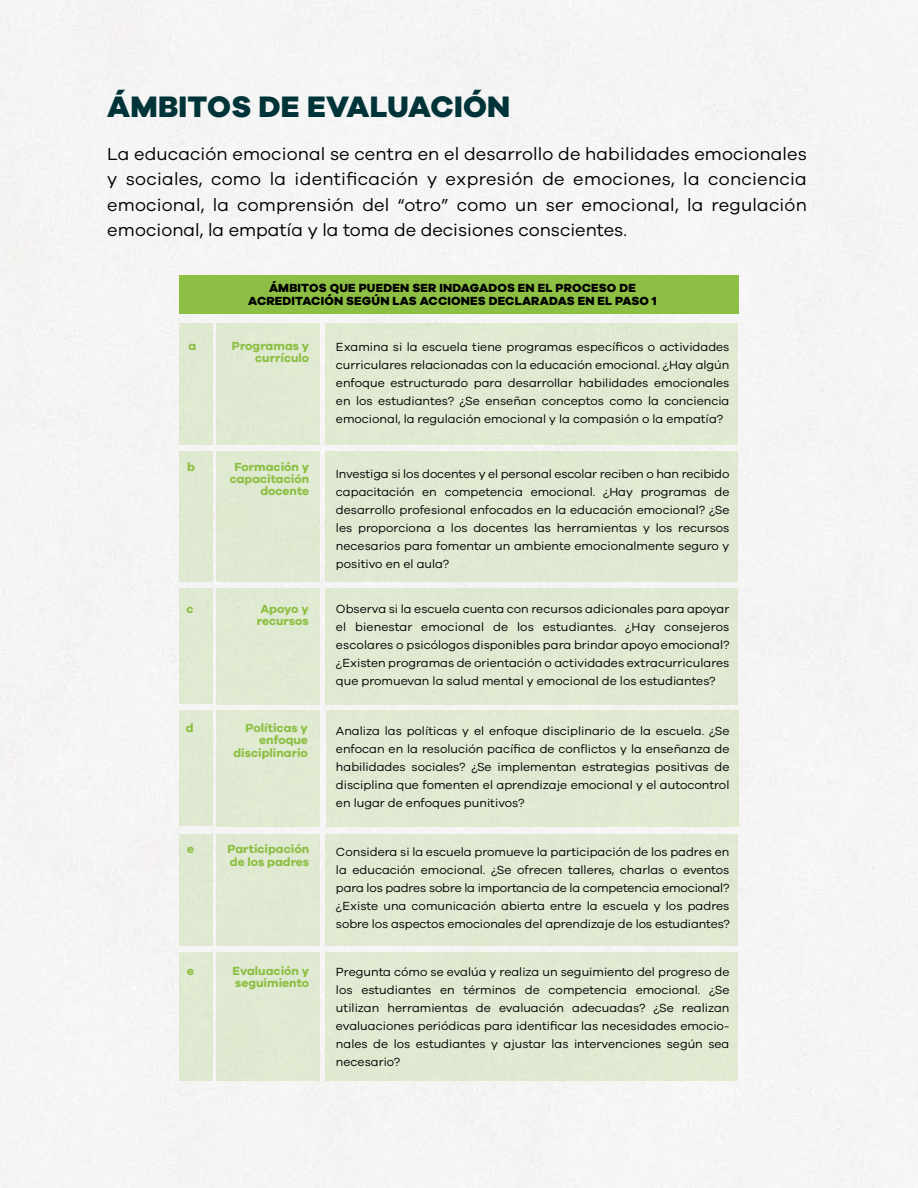
<style>
.page{position:relative;width:918px;height:1188px;background:#f5f5f5}
.page>*{position:absolute;margin:0;border:0;box-sizing:border-box;transform-origin:0 0}
.t1{font:800 30.6px "Galano Grotesque";letter-spacing:.01em;color:#013438}
.t2{font:18px/25.5px "Galano Grotesque";color:#000;text-align:justify}
.t3{font:12.15px/18px "Galano Grotesque";color:#000;text-align:justify}
.t4{font:700 12.15px/12.1px "Galano Grotesque";color:#8cbf43;text-align:right}
.t5{font:800 12.15px/12.1px "Galano Grotesque";letter-spacing:.015em;color:#000;text-align:center}
</style>
<div class="page">
<div style="left:216px;top:323px;width:103px;height:122px;background:#e0ead2"></div>
<div style="left:179px;top:323px;width:34px;height:122px;background:#e0ead2"></div>
<div style="left:179px;top:452px;width:34px;height:130px;background:#dfe9d1"></div>
<div style="left:179px;top:588px;width:34px;height:116px;background:#e0ead2"></div>
<div style="left:179px;top:710px;width:34px;height:116px;background:#dfe9d1"></div>
<div style="left:179px;top:834px;width:34px;height:112px;background:#dfe9d1"></div>
<div style="left:179px;top:953px;width:34px;height:128px;background:#e0ead2"></div>
<div style="left:216px;top:452px;width:103px;height:130px;background:#e0ead2"></div>
<div style="left:216px;top:588px;width:103px;height:116px;background:#e0ead2"></div>
<div style="left:216px;top:710px;width:103px;height:117px;background:#e0ead2"></div>
<div style="left:216px;top:834px;width:103px;height:112px;background:#e0ead2"></div>
<div style="left:216px;top:953px;width:103px;height:128px;background:#e0ead2"></div>
<div style="left:326px;top:834px;width:412px;height:112px;background:#e0ead2"></div>
<div style="left:326px;top:953px;width:412px;height:128px;background:#e0ead2"></div>
<div style="left:326px;top:323px;width:412px;height:122px;background:#e0ead2"></div>
<div style="left:326px;top:452px;width:412px;height:130px;background:#dfe9d1"></div>
<div style="left:326px;top:588px;width:412px;height:116px;background:#e0ead2"></div>
<div style="left:326px;top:710px;width:413px;height:117px;background:#e0ead2"></div>
<div style="left:179px;top:276px;width:559px;height:38px;background:#8cbf43"></div>
<h1 class="t1" style="left:107px;top:87px;width:404px">ÁMBITOS DE EVALUACIÓN</h1>
<p class="t2" style="left:107px;top:140px;width:701px">La educación emocional se centra en el desarrollo de habilidades emocionales y sociales, como la identificación y expresión de emociones, la conciencia emocional, la comprensión del “otro” como un ser emocional, la regulación emocional, la empatía y la toma de decisiones conscientes.</p>
<p class="t4" style="left:188px;top:339px;width:9px">a</p>
<p class="t5" style="left:248px;top:282px;width:410px">ÁMBITOS QUE PUEDEN SER INDAGADOS EN EL PROCESO DE<br>ACREDITACIÓN SEGÚN LAS ACCIONES DECLARADAS EN EL PASO 1</p>
<p class="t4" style="left:232px;top:339px;width:79px">Programas y currículo</p>
<p class="t3" style="left:336px;top:338px;width:395px">Examina si la escuela tiene programas específicos o actividades curriculares relacionadas con la educación emocional. ¿Hay algún enfoque estructurado para desarrollar habilidades emocionales en los estudiantes? ¿Se enseñan conceptos como la conciencia emocional, la regulación emocional y la compasión o la empatía?</p>
<p class="t4" style="left:187px;top:460px;width:9px">b</p>
<p class="t4" style="left:187px;top:602px;width:9px">c</p>
<p class="t4" style="left:186px;top:722px;width:9px">d</p>
<p class="t4" style="left:187px;top:843px;width:8px">e</p>
<p class="t4" style="left:187px;top:964px;width:8px">e</p>
<p class="t4" style="left:230px;top:460px;width:81px">Formación y capacitación docente</p>
<p class="t4" style="left:257px;top:602px;width:53px;text-align:left">Apoyo y recursos</p>
<p class="t4" style="left:234px;top:722px;width:76px">Políticas y enfoque disciplinario</p>
<p class="t4" style="left:227px;top:843px;width:83px;text-align:left">Participación de los padres</p>
<p class="t4" style="left:233px;top:964px;width:78px;text-align:left">Evaluación y seguimiento</p>
<p class="t3" style="left:336px;top:464px;width:395px">Investiga si los docentes y el personal escolar reciben o han recibido capacitación en competencia emocional. ¿Hay programas de desarrollo profesional enfocados en la educación emocional? ¿Se les proporciona a los docentes las herramientas y los recursos necesarios para fomentar un ambiente emocionalmente seguro y positivo en el aula?</p>
<p class="t3" style="left:336px;top:600px;width:395px">Observa si la escuela cuenta con recursos adicionales para apoyar el bienestar emocional de los estudiantes. ¿Hay consejeros escolares o psicólogos disponibles para brindar apoyo emocional? ¿Existen programas de orientación o actividades extracurriculares que promuevan la salud mental y emocional de los estudiantes?</p>
<p class="t3" style="left:336px;top:722px;width:395px">Analiza las políticas y el enfoque disciplinario de la escuela. ¿Se enfocan en la resolución pacífica de conflictos y la enseñanza de habilidades sociales? ¿Se implementan estrategias positivas de disciplina que fomenten el aprendizaje emocional y el autocontrol en lugar de enfoques punitivos?</p>
<p class="t3" style="left:336px;top:842px;width:395px">Considera si la escuela promueve la participación de los padres en la educación emocional. ¿Se ofrecen talleres, charlas o eventos para los padres sobre la importancia de la competencia emocional? ¿Existe una comunicación abierta entre la escuela y los padres sobre los aspectos emocionales del aprendizaje de los estudiantes?</p>
<p class="t3" style="left:336px;top:963px;width:395px">Pregunta cómo se evalúa y realiza un seguimiento del progreso de los estudiantes en términos de competencia emocional. ¿Se utilizan herramientas de evaluación adecuadas? ¿Se realizan evaluaciones periódicas para identificar las necesidades emocio&shy;nales de los estudiantes y ajustar las intervenciones según sea necesario?</p>
</div>
